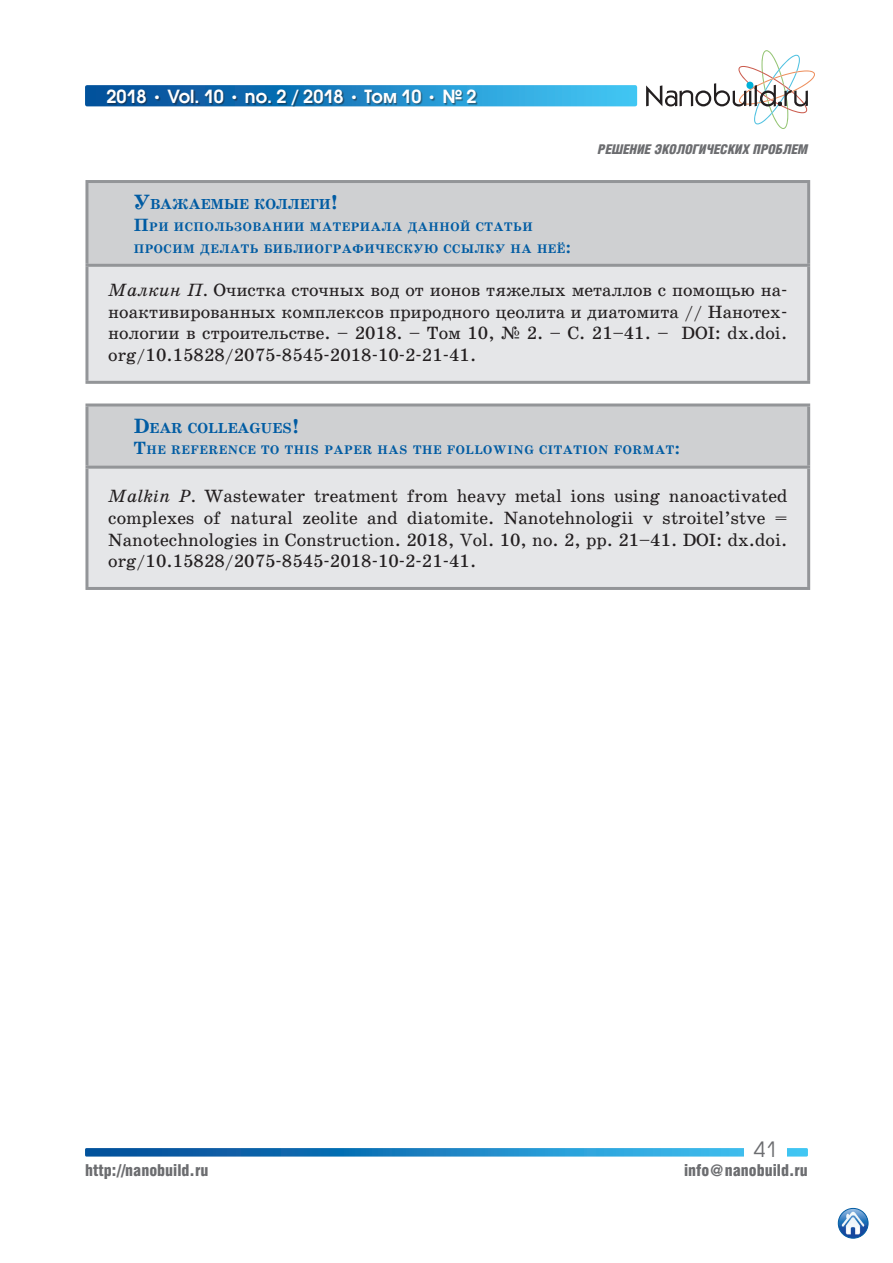
<style>
.page{position:relative;width:893px;height:1263px;background:#fff}
.page>*{position:absolute;margin:0;border:0;box-sizing:border-box;transform-origin:0 0}
.t1{font:21px "Avant Garde Gothic C";color:#6c6d70}
.t2{font:18px/21.6px "School Book C";color:#231f20;text-align:justify}
.t3{font:600 18px "Avant Garde Gothic C";color:#fff}
.t4{font:900 16.5px "Helios Cond";color:#6c6d70}
.t5{font:700 14.7px "School Book C";color:#015ca3}
.t6{font:italic 900 13.5px "Helios Cond";color:#6c6d70}
.t7{font:700 12.6px/21.6px "School Book C";letter-spacing:.045em;color:#015ca3}
.s1{font-family:"School Book C";font-weight:700}
.s2{font-size:21px}
.s3{font-size:18px}
.s4{font-style:italic}
</style>
<div class="page">
<svg style="left:85px;top:1148px;width:723px;height:8px"></svg>
<div style="left:744px;top:1137px;width:43px;height:19px;background:#fff"></div>
<svg style="left:85px;top:85px;width:552px;height:21px"></svg>
<div style="left:108px;top:90px;width:370px;height:17px;background:#231f20;opacity:.5"></div>
<svg style="left:646px;top:50px;width:169px;height:79px"></svg>
<img style="left:838px;top:1208px;width:30px;height:30px;border-radius:15px">
<div style="left:838px;top:1208px;width:30px;height:30px;border:1px solid #015ca3;border-radius:50%"></div>
<div style="left:88px;top:183px;width:719px;height:81px;background:#cfd0d2"></div>
<svg style="left:88px;top:267px;width:719px;height:320px;fill:#e5e6e8"></svg>
<hr style="left:85px;top:180px;width:725px;height:3px;background:#939598">
<hr style="left:85px;top:183px;width:3px;height:81px;background:#939598">
<hr style="left:807px;top:183px;width:3px;height:81px;background:#939598">
<hr style="left:85px;top:264px;width:725px;height:3px;background:#939598">
<hr style="left:85px;top:267px;width:3px;height:114px;background:#939598">
<hr style="left:807px;top:267px;width:3px;height:114px;background:#939598">
<hr style="left:85px;top:381px;width:725px;height:3px;background:#939598">
<hr style="left:85px;top:403px;width:725px;height:3px;background:#939598">
<hr style="left:85px;top:406px;width:3px;height:60px;background:#939598">
<hr style="left:807px;top:406px;width:3px;height:60px;background:#939598">
<hr style="left:85px;top:466px;width:725px;height:3px;background:#939598">
<hr style="left:85px;top:469px;width:3px;height:118px;background:#939598">
<hr style="left:807px;top:469px;width:3px;height:118px;background:#939598">
<hr style="left:85px;top:587px;width:725px;height:3px;background:#939598">
<p class="t3" style="left:106px;top:85px;width:372px">2018 <span class="s1">•</span> Vol. 10 <span class="s1">•</span> no. 2 / 2018 <span class="s1">•</span> Том 10 <span class="s1">•</span> № 2</p>
<p class="t6" style="left:598px;top:142px;width:212px">РЕШЕНИЕ ЭКОЛОГИЧЕСКИХ ПРОБЛЕМ</p>
<p class="t5" style="left:134px;top:197px;width:206px"><span class="s2">У</span>ВАЖАЕМЫЕ КОЛЛЕГИ<span class="s2">!</span></p>
<p class="t7" style="left:134px;top:216px;width:439px"><span class="s3">П</span>РИ ИСПОЛЬЗОВАНИИ МАТЕРИАЛА ДАННОЙ СТАТЬИ<br>ПРОСИМ ДЕЛАТЬ БИБЛИОГРАФИЧЕСКУЮ ССЫЛКУ НА НЕЁ<span class="s3">:</span></p>
<p class="t2" style="left:108px;top:280px;width:681px"><span class="s4">Малкин П.</span> Очистка сточных вод от ионов тяжелых металлов с помощью на&shy;ноактивированных комплексов природного цеолита и диатомита // Нанотех&shy;нологии в строительстве. – 2018. – Том 10, № 2. – С. 21–41. – DOI: dx.doi. org/10.15828/2075-8545-2018-10-2-21-41.</p>
<p class="t5" style="left:134px;top:420px;width:167px"><span class="s2">D</span>EAR COLLEAGUES<span class="s2">!</span></p>
<p class="t7" style="left:134px;top:440px;width:548px"><span class="s3">T</span>HE REFERENCE TO THIS PAPER HAS THE FOLLOWING CITATION FORMAT<span class="s3">:</span></p>
<p class="t2" style="left:108px;top:486px;width:681px"><span class="s4">Malkin P.</span> Wastewater treatment from heavy metal ions using nanoactivated complexes of natural zeolite and diatomite. Nanotehnologii v stroitel’stve = Nanotechnologies in Construction. 2018, Vol. 10, no. 2, pp. 21–41. DOI: dx.doi. org/10.15828/2075-8545-2018-10-2-21-41.</p>
<p class="t1" style="left:754px;top:1136px;width:25px">41</p>
<p class="t4" style="left:85px;top:1161px;width:125px">http://nanobuild.ru</p>
<p class="t4" style="left:684px;top:1161px;width:125px">info@nanobuild.ru</p>
</div>
